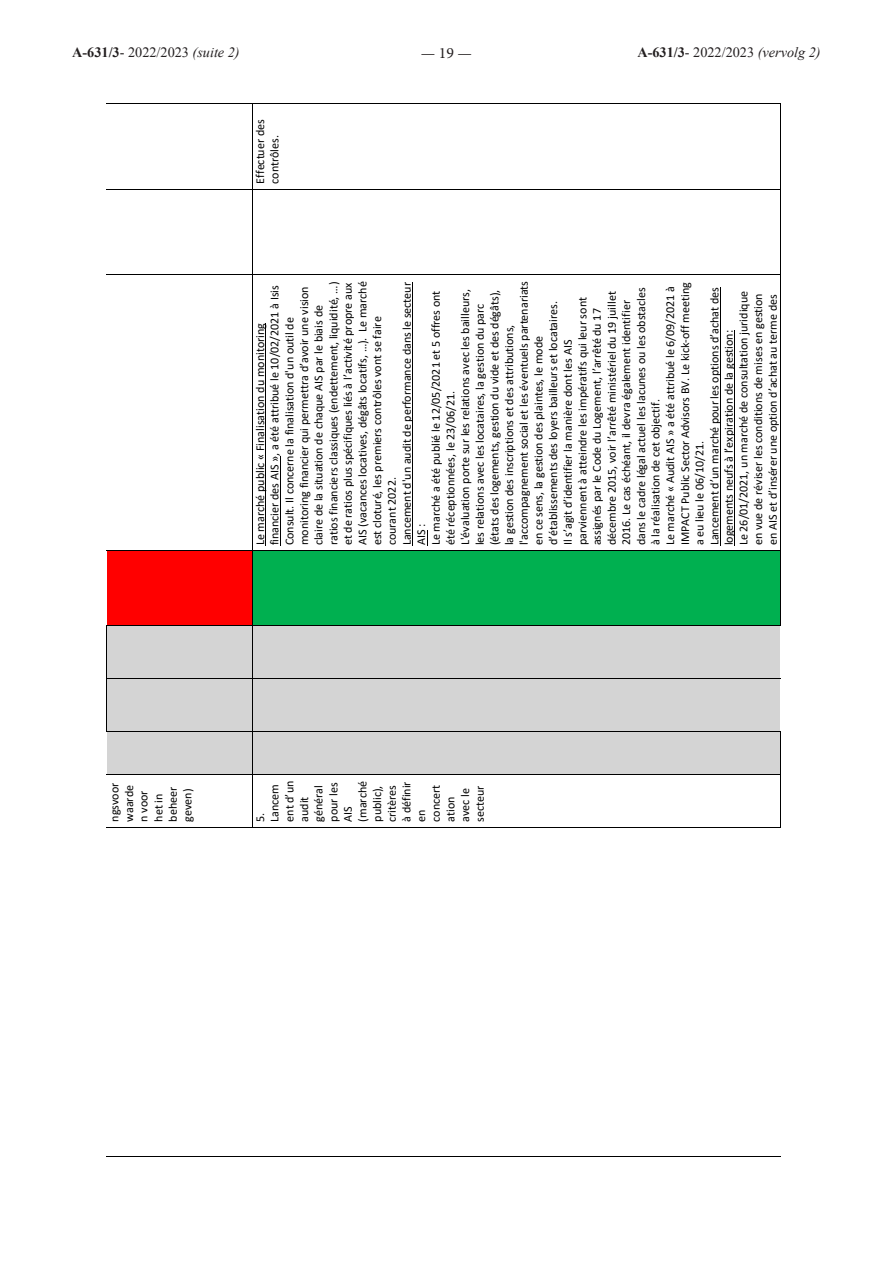
<style>
.page{position:relative;width:893px;height:1263px;background:#fff}
.page>*{position:absolute;margin:0;border:0;box-sizing:border-box;transform-origin:0 0}
.t1{font:15.75px "Minion Pro";color:#231f20}
.t2{font:14.25px "Times New Roman";color:#231f20}
.t3{font:12px/14.7px "Calibri";letter-spacing:-.005em;color:#000}
.s1{font-weight:700}
.s2{font-style:italic}
</style>
<div class="page">
<div style="left:107px;top:732px;width:145px;height:41px;background:#d4d4d4"></div>
<div style="left:107px;top:679px;width:145px;height:52px;background:#d4d4d4"></div>
<div style="left:107px;top:625px;width:145px;height:53px;background:#d4d4d4"></div>
<div style="left:107px;top:551px;width:145px;height:74px;background:#f00"></div>
<hr style="left:106px;top:679px;width:1px;height:52px;background:#000">
<hr style="left:106px;top:625px;width:1px;height:53px;background:#000">
<hr style="left:107px;top:1156px;width:145px;height:1px;background:#000">
<hr style="left:107px;top:827px;width:145px;height:1px;background:#000">
<hr style="left:107px;top:774px;width:145px;height:1px;background:#000">
<hr style="left:107px;top:731px;width:145px;height:1px;background:#000">
<hr style="left:107px;top:678px;width:145px;height:1px;background:#000">
<hr style="left:107px;top:625px;width:145px;height:1px;background:#000">
<hr style="left:107px;top:550px;width:145px;height:1px;background:#000">
<hr style="left:107px;top:274px;width:145px;height:1px;background:#000">
<hr style="left:107px;top:189px;width:145px;height:1px;background:#000">
<hr style="left:107px;top:104px;width:145px;height:1px;background:#000">
<div style="left:253px;top:732px;width:527px;height:41px;background:#d4d4d4"></div>
<div style="left:253px;top:679px;width:527px;height:52px;background:#d4d4d4"></div>
<div style="left:253px;top:625px;width:527px;height:53px;background:#d4d4d4"></div>
<div style="left:253px;top:551px;width:527px;height:74px;background:#00b050"></div>
<hr style="left:265px;top:323px;width:1px;height:222px;background:#000">
<hr style="left:280px;top:456px;width:1px;height:89px;background:#000">
<hr style="left:412px;top:282px;width:1px;height:263px;background:#000">
<svg style="left:427px;top:530px;width:1px;height:15px"></svg>
<hr style="left:720px;top:287px;width:1px;height:258px;background:#000">
<hr style="left:734px;top:330px;width:1px;height:215px;background:#000">
<hr style="left:252px;top:774px;width:1px;height:53px;background:#000">
<hr style="left:252px;top:732px;width:1px;height:42px;background:#000">
<hr style="left:252px;top:679px;width:1px;height:52px;background:#000">
<hr style="left:252px;top:625px;width:1px;height:53px;background:#000">
<hr style="left:252px;top:551px;width:1px;height:74px;background:#000">
<hr style="left:252px;top:274px;width:1px;height:276px;background:#000">
<hr style="left:252px;top:189px;width:1px;height:85px;background:#000">
<hr style="left:252px;top:104px;width:1px;height:85px;background:#000">
<hr style="left:253px;top:1156px;width:527px;height:1px;background:#000">
<hr style="left:253px;top:827px;width:527px;height:1px;background:#000">
<hr style="left:780px;top:774px;width:1px;height:53px;background:#000">
<hr style="left:253px;top:774px;width:527px;height:1px;background:#000">
<hr style="left:780px;top:732px;width:1px;height:42px;background:#000">
<hr style="left:253px;top:731px;width:527px;height:1px;background:#000">
<hr style="left:253px;top:678px;width:527px;height:1px;background:#000">
<hr style="left:253px;top:625px;width:527px;height:1px;background:#000">
<hr style="left:780px;top:551px;width:1px;height:74px;background:#000">
<hr style="left:253px;top:550px;width:527px;height:1px;background:#000">
<hr style="left:780px;top:274px;width:1px;height:276px;background:#000">
<hr style="left:253px;top:274px;width:527px;height:1px;background:#000">
<hr style="left:780px;top:189px;width:1px;height:85px;background:#000">
<hr style="left:253px;top:189px;width:527px;height:1px;background:#000">
<hr style="left:780px;top:104px;width:1px;height:85px;background:#000">
<hr style="left:253px;top:104px;width:527px;height:1px;background:#000">
<p class="t2" style="left:72px;top:42px;width:169px"><span class="s1">A-631/3</span>- 2022/2023 <span class="s2">(suite 2)</span></p>
<h1 class="t1" style="left:421px;top:43px;width:53px">— 19 —</h1>
<p class="t2" style="left:637px;top:42px;width:185px"><span class="s1">A-631/3</span>- 2022/2023 <span class="s2">(vervolg 2)</span></p>
<p class="t3" style="left:252px;top:184px;width:66px;rotate:-90deg">Effectuer des contrôles.</p>
<p class="t3" style="left:252px;top:545px;width:266px;rotate:-90deg">Le marché public « Finalisation du monitoring financier des AIS », a été attribué le 10/02/2021 à Isis Consult. Il concerne la finalisation d'un outil de monitoring financier qui permettra d’avoir une vision claire de la situation de chaque AIS par le biais de ratios financiers classiques (endettement, liquidité, …) et de ratios plus spécifiques liés à l’activité propre aux AIS (vacances locatives, dégâts locatifs, …). Le marché est cloturé, les premiers contrôles vont se faire courant 2022.<br>Lancement d'un audit de performance dans le secteur AIS :<br>Le marché a été publié le 12/05/2021 et 5 offres ont été réceptionnées, le 23/06/21.<br>L'évaluation porte sur les relations avec les bailleurs, les relations avec les locataires, la gestion du parc (états des logements, gestion du vide et des dégâts), la gestion des inscriptions et des attributions, l'accompagnement social et les éventuels partenariats en ce sens, la gestion des plaintes, le mode d’établissements des loyers bailleurs et locataires.<br>Il s’agit d’identifier la manière dont les AIS parviennent à atteindre les impératifs qui leur sont assignés par le Code du Logement, l’arrêté du 17 décembre 2015, voir l’arrêté ministériel du 19 juillet 2016. Le cas échéant, il devra également identifier dans le cadre légal actuel les lacunes ou les obstacles à la réalisation de cet objectif.<br>Le marché « Audit AIS » a été attribué le 6/09/2021 à IMPACT Public Sector Advisors BV. Le kick-off meeting a eu lieu le 06/10/21.<br>Lancement d’un marché pour les options d’achat des logements neufs à l’expiration de la gestion:<br>Le 26/01/2021, un marché de consultation juridique en vue de réviser les conditions de mises en gestion en AIS et d’insérer une option d’achat au terme des</p>
<p class="t3" style="left:107px;top:822px;width:40px;rotate:-90deg">ngsvoor waarde n voor het in beheer geven)</p>
<p class="t3" style="left:252px;top:822px;width:42px;rotate:-90deg">5.<br>Lancem ent d’un audit général pour les<br>AIS (marché public), critères à définir en concert ation avec le secteur</p>
</div>
